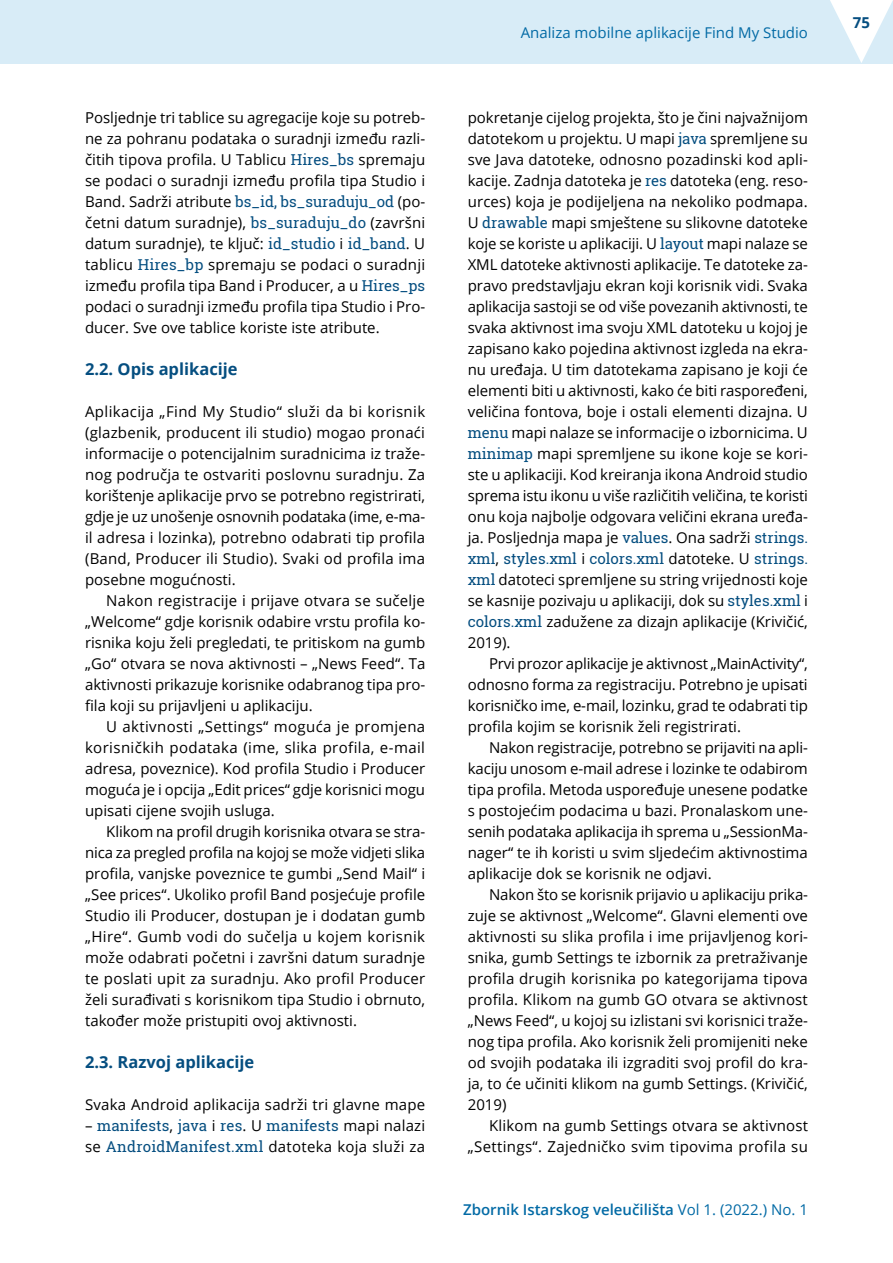
<style>
.page{position:relative;width:893px;height:1263px;background:#fff}
.page>*{position:absolute;margin:0;border:0;box-sizing:border-box;transform-origin:0 0}
.Podnaslov_3{font:700 16.5px "Open Sans";color:#054e80}
.Paragraph_first{font:15px/21px "Open Sans";color:#000;text-align:justify}
.Paragraph{font:15px/21px "Open Sans";color:#000;text-align:justify}
.Paragraph_first-2{font:15px/21px "Roboto Slab";letter-spacing:.01em;color:#054e80}
.Paragraph-2{font:15px/21px "Open Sans";letter-spacing:.025em;color:#000;text-align:right}
.t1{font:700 15px "Open Sans";color:#054e80}
.t2{font:600 14.85px "Open Sans";color:#026aa5}
.t3{font:14.85px "Open Sans";color:#026aa5}
.s1{font-family:"Roboto Slab";color:#054e80}
.s2{font-family:"Open Sans";color:#000}
.s3{font-weight:400}
</style>
<div class="page">
<div style="left:0;top:0;width:893px;height:63px;background:#d8ecf7"></div>
<svg style="left:830px;top:0;width:63px;height:63px"></svg>
<p class="Paragraph_first" style="left:85px;top:107px;width:342px">Posljednje tri tablice su agregacije koje su potreb&shy;ne za pohranu podataka o suradnji između razli&shy;čitih tipova profila. U Tablicu <span class="s1">Hires_bs</span> spremaju se podaci o suradnji između profila tipa Studio i Band. Sadrži atribute <span class="s1">bs_id, bs_suraduju_od</span> (po&shy;četni datum suradnje), <span class="s1">bs_suraduju_do</span> (završni datum suradnje), te ključ: <span class="s1">id_studio</span> i <span class="s1">id_band</span>. U tablicu <span class="s1">Hires_bp</span> spremaju se podaci o suradnji između profila tipa Band i Producer, a u <span class="s1">Hires_ps </span>podaci o suradnji između profila tipa Studio i Pro&shy;ducer. Sve ove tablice koriste iste atribute.</p>
<p class="Podnaslov_3" style="left:85px;top:357px;width:154px">2.2. Opis aplikacije</p>
<p class="Paragraph_first" style="left:85px;top:401px;width:342px">Aplikacija „Find My Studio“ služi da bi korisnik (glazbenik, producent ili studio) mogao pronaći informacije o potencijalnim suradnicima iz traže&shy;nog područja te ostvariti poslovnu suradnju. Za korištenje aplikacije prvo se potrebno registrirati, gdje je uz unošenje osnovnih podataka (ime, e-ma&shy;il adresa i lozinka), potrebno odabrati tip profila (Band, Producer ili Studio). Svaki od profila ima posebne mogućnosti.</p>
<p class="Paragraph" style="left:85px;top:590px;width:342px;text-indent:21px">Nakon registracije i prijave otvara se sučelje „Welcome“ gdje korisnik odabire vrstu profila ko&shy;risnika koju želi pregledati, te pritiskom na gumb „Go“ otvara se nova aktivnosti – „News Feed“. Ta aktivnosti prikazuje korisnike odabranog tipa pro&shy;fila koji su prijavljeni u aplikaciju.</p>
<p class="Paragraph" style="left:85px;top:716px;width:342px;text-indent:21px">U aktivnosti „Settings“ moguća je promjena korisničkih podataka (ime, slika profila, e-mail adresa, poveznice). Kod profila Studio i Producer moguća je i opcija „Edit prices“ gdje korisnici mogu upisati cijene svojih usluga.</p>
<p class="Paragraph" style="left:85px;top:821px;width:342px;text-indent:21px">Klikom na profil drugih korisnika otvara se stra&shy;nica za pregled profila na kojoj se može vidjeti slika profila, vanjske poveznice te gumbi „Send Mail“ i „See prices“. Ukoliko profil Band posjećuje profile Studio ili Producer, dostupan je i dodatan gumb „Hire“. Gumb vodi do sučelja u kojem korisnik može odabrati početni i završni datum suradnje te poslati upit za suradnju. Ako profil Producer želi surađivati s korisnikom tipa Studio i obrnuto, također može pristupiti ovoj aktivnosti.</p>
<p class="Podnaslov_3" style="left:85px;top:1050px;width:171px">2.3. Razvoj aplikacije</p>
<p class="Paragraph_first" style="left:85px;top:1094px;width:342px">Svaka Android aplikacija sadrži tri glavne mape</p>
<p class="Paragraph_first-2" style="left:85px;top:1115px;width:342px"><span class="s2">–</span> manifests<span class="s2">,</span> java <span class="s2">i</span> res<span class="s2">. U</span> manifests <span class="s2">mapi nalazi se</span> AndroidManifest.xml <span class="s2">datoteka koja služi za</span></p>
<p class="t3" style="left:521px;top:23px;width:289px">Analiza mobilne aplikacije Find My Studio</p>
<p class="Paragraph_first" style="left:468px;top:107px;width:342px">pokretanje cijelog projekta, što je čini najvažnijom datotekom u projektu. U mapi <span class="s1">java</span> spremljene su sve Java datoteke, odnosno pozadinski kod apli&shy;kacije. Zadnja datoteka je <span class="s1">res</span> datoteka (eng. reso&shy;urces) koja je podijeljena na nekoliko podmapa.<br>U <span class="s1">drawable</span> mapi smještene su slikovne datoteke koje se koriste u aplikaciji. U <span class="s1">layout</span> mapi nalaze se XML datoteke aktivnosti aplikacije. Te datoteke za&shy;pravo predstavljaju ekran koji korisnik vidi. Svaka aplikacija sastoji se od više povezanih aktivnosti, te svaka aktivnost ima svoju XML datoteku u kojoj je zapisano kako pojedina aktivnost izgleda na ekra&shy;nu uređaja. U tim datotekama zapisano je koji će elementi biti u aktivnosti, kako će biti raspoređeni, veličina fontova, boje i ostali elementi dizajna. U <span class="s1">menu</span> mapi nalaze se informacije o izbornicima. U <span class="s1">minimap</span> mapi spremljene su ikone koje se kori&shy;ste u aplikaciji. Kod kreiranja ikona Android studio sprema istu ikonu u više različitih veličina, te koristi onu koja najbolje odgovara veličini ekrana uređa&shy;ja. Posljednja mapa je <span class="s1">values</span>. Ona sadrži <span class="s1">strings. xml</span>, <span class="s1">styles.xml</span> i <span class="s1">colors.xml</span> datoteke. U <span class="s1">strings. xml</span> datoteci spremljene su string vrijednosti koje se kasnije pozivaju u aplikaciji, dok su <span class="s1">styles.xml</span> i <span class="s1">colors.xml</span> zadužene za dizajn aplikacije (Krivičić, 2019).</p>
<p class="Paragraph" style="left:468px;top:653px;width:342px;text-indent:21px">Prvi prozor aplikacije je aktivnost „MainActivity“, odnosno forma za registraciju. Potrebno je upisati korisničko ime, e-mail, lozinku, grad te odabrati tip profila kojim se korisnik želi registrirati.</p>
<p class="Paragraph" style="left:468px;top:737px;width:342px;text-indent:21px">Nakon registracije, potrebno se prijaviti na apli&shy;kaciju unosom e-mail adrese i lozinke te odabirom tipa profila. Metoda uspoređuje unesene podatke s postojećim podacima u bazi. Pronalaskom une&shy;senih podataka aplikacija ih sprema u „SessionMa&shy;nager“ te ih koristi u svim sljedećim aktivnostima aplikacije dok se korisnik ne odjavi.</p>
<p class="Paragraph" style="left:468px;top:884px;width:342px;text-indent:21px">Nakon što se korisnik prijavio u aplikaciju prika&shy;zuje se aktivnost „Welcome“. Glavni elementi ove aktivnosti su slika profila i ime prijavljenog kori&shy;snika, gumb Settings te izbornik za pretraživanje profila drugih korisnika po kategorijama tipova profila. Klikom na gumb GO otvara se aktivnost „News Feed“, u kojoj su izlistani svi korisnici traže&shy;nog tipa profila. Ako korisnik želi promijeniti neke od svojih podataka ili izgraditi svoj profil do kra&shy;ja, to će učiniti klikom na gumb Settings. (Krivičić, 2019)</p>
<p class="Paragraph-2" style="left:468px;top:1115px;width:342px">Klikom na gumb Settings otvara se aktivnost „Settings“. Zajedničko svim tipovima profila su</p>
<p class="t2" style="left:463px;top:1200px;width:346px">Zbornik Istarskog veleučilišta <span class="s3">Vol 1. (2022.) No. 1</span></p>
<p class="t1" style="left:853px;top:12px;width:19px">75</p>
</div>
